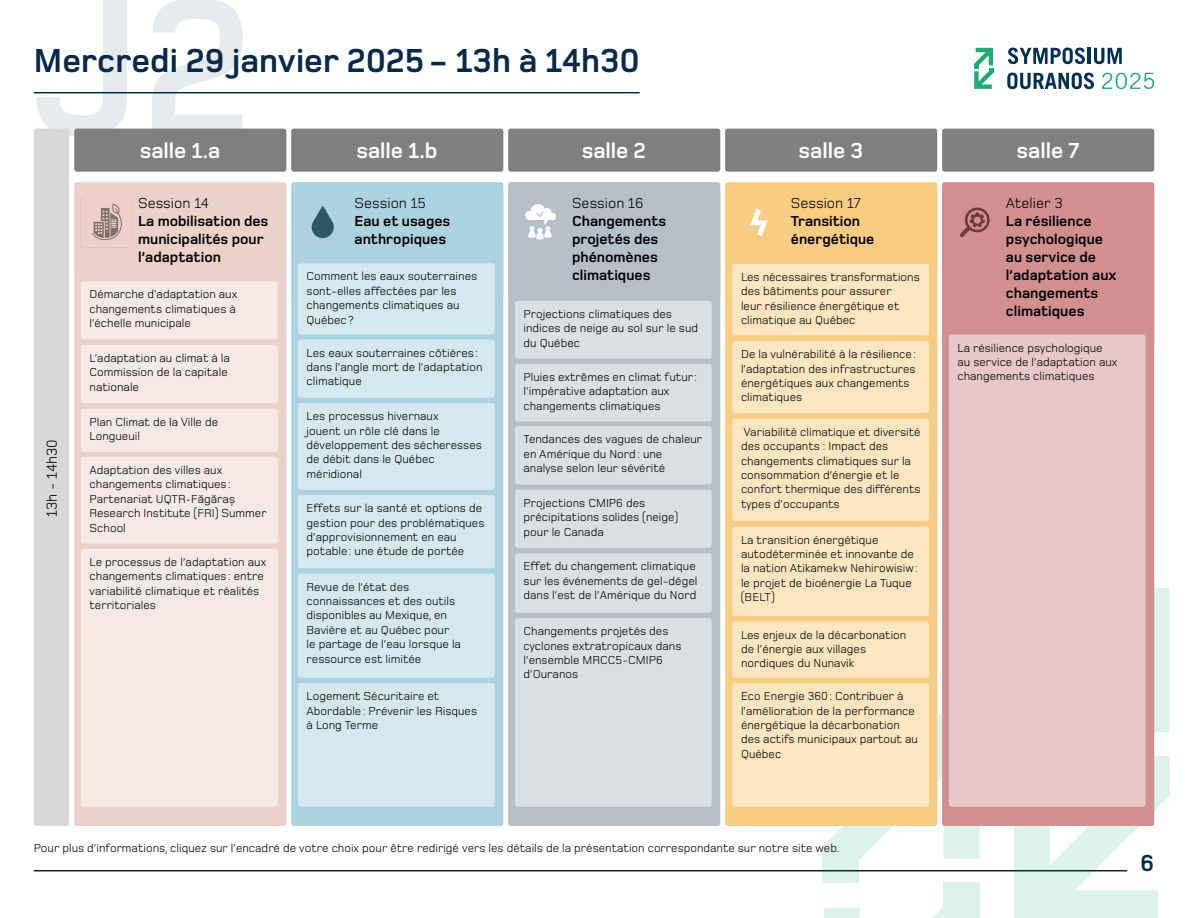
<style>
.page{position:relative;width:1188px;height:918px;background:#fff}
.page>*{position:absolute;margin:0;border:0;box-sizing:border-box;transform-origin:0 0}
.t1{font:700 202.5px "Foundry Monoline OT2";color:#052946}
.t2{font:700 34.5px "Foundry Monoline OT2";color:#052946}
.t3{font:700 24px "Foundry Monoline OT2";color:#052946}
.t4{font:700 22.5px "Foundry Monoline OT2";color:#fff}
.t5{font:700 15px/18px "Foundry Monoline OT2";color:#000}
.t6{font:15px "Foundry Monoline OT2";color:#000}
.t7{font:12px/14.4px "Foundry Monoline OT2";color:#000}
</style>
<div class="page">
<svg style="left:823px;top:714px;width:156px;height:158px"></svg>
<svg style="left:824px;top:895px;width:120px;height:23px"></svg>
<div style="left:822px;top:846px;width:37px;height:37px;background:#ddf2ea"></div>
<div style="left:944px;top:882px;width:36px;height:36px;background:#ddf2ea"></div>
<svg style="left:1154px;top:588px;width:15px;height:157px;background:#dff1ea"></svg>
<svg style="left:1014px;top:794px;width:157px;height:124px"></svg>
<svg style="left:1154px;top:756px;width:16px;height:39px"></svg>
<div style="left:725px;top:182px;width:212px;height:644px;background:#f8cc83;border-radius:3px"></div>
<svg style="left:750px;top:209px;width:18px;height:27px"></svg>
<div style="left:291px;top:182px;width:212px;height:644px;background:#acd1df;border-radius:3px"></div>
<svg style="left:312px;top:206px;width:22px;height:32px"></svg>
<div style="left:942px;top:182px;width:212px;height:644px;background:#d18f90;border-radius:3px"></div>
<div style="left:74px;top:182px;width:212px;height:644px;background:#ecd0ca;border-radius:3px"></div>
<div style="left:965px;top:208px;width:25px;height:24px;border:3px solid #703b3b;border-radius:50%"></div>
<svg style="left:959px;top:213px;width:26px;height:24px"></svg>
<div style="left:508px;top:182px;width:212px;height:644px;background:#b5bfc8;border-radius:3px"></div>
<svg style="left:525px;top:204px;width:31px;height:35px"></svg>
<hr style="left:34px;top:92px;width:606px;height:1px;background:#052946">
<hr style="left:34px;top:870px;width:1093px;height:1px;background:#052946">
<div style="left:74px;top:129px;width:212px;height:43px;background:#7f7f7f;border-radius:3px"></div>
<div style="left:34px;top:129px;width:35px;height:697px;background:#d8d8d8;border-radius:3px"></div>
<div style="left:81px;top:281px;width:196px;height:59px;background:#f6e8e4;border-radius:3px"></div>
<div style="left:515px;top:301px;width:197px;height:58px;background:#dadfe3;border-radius:3px"></div>
<div style="left:949px;top:334px;width:197px;height:473px;background:#e8c7c7;border-radius:3px"></div>
<div style="left:298px;top:263px;width:197px;height:71px;background:#d5e8ef;border-radius:3px"></div>
<div style="left:732px;top:264px;width:197px;height:72px;background:#fbe6c1;border-radius:3px"></div>
<div style="left:732px;top:341px;width:197px;height:72px;background:#fbe6c1;border-radius:3px"></div>
<div style="left:732px;top:419px;width:197px;height:102px;background:#fbe6c1;border-radius:3px"></div>
<div style="left:732px;top:527px;width:197px;height:89px;background:#fbe6c1;border-radius:3px"></div>
<div style="left:732px;top:622px;width:197px;height:56px;background:#fbe6c1;border-radius:3px"></div>
<div style="left:732px;top:683px;width:197px;height:124px;background:#fbe6c1;border-radius:3px"></div>
<div style="left:81px;top:345px;width:197px;height:58px;background:#f6e8e4;border-radius:3px"></div>
<div style="left:298px;top:340px;width:197px;height:58px;background:#d5e8ef;border-radius:3px"></div>
<div style="left:515px;top:364px;width:197px;height:58px;background:#dadfe3;border-radius:3px"></div>
<div style="left:81px;top:409px;width:197px;height:43px;background:#f6e8e4;border-radius:3px"></div>
<div style="left:298px;top:403px;width:197px;height:87px;background:#d5e8ef;border-radius:3px"></div>
<div style="left:515px;top:426px;width:197px;height:58px;background:#dadfe3;border-radius:3px"></div>
<div style="left:81px;top:457px;width:197px;height:87px;background:#f6e8e4;border-radius:3px"></div>
<div style="left:81px;top:549px;width:197px;height:258px;background:#f6e8e4;border-radius:3px"></div>
<div style="left:298px;top:495px;width:197px;height:73px;background:#d5e8ef;border-radius:3px"></div>
<div style="left:298px;top:574px;width:197px;height:104px;background:#d5e8ef;border-radius:3px"></div>
<div style="left:298px;top:683px;width:197px;height:124px;background:#d5e8ef;border-radius:3px"></div>
<div style="left:515px;top:490px;width:197px;height:58px;background:#dadfe3;border-radius:3px"></div>
<div style="left:515px;top:553px;width:197px;height:60px;background:#dadfe3;border-radius:3px"></div>
<div style="left:515px;top:618px;width:197px;height:189px;background:#dadfe3;border-radius:3px"></div>
<div style="left:508px;top:129px;width:212px;height:43px;background:#7f7f7f;border-radius:3px"></div>
<div style="left:291px;top:129px;width:212px;height:43px;background:#7f7f7f;border-radius:3px"></div>
<div style="left:725px;top:129px;width:212px;height:43px;background:#7f7f7f;border-radius:3px"></div>
<div style="left:942px;top:129px;width:212px;height:43px;background:#7f7f7f;border-radius:3px"></div>
<svg style="left:1008px;top:48px;width:77px;height:16px"></svg>
<hr style="left:1088px;top:48px;width:3px;height:16px;background:#002f4f">
<svg style="left:1094px;top:48px;width:28px;height:16px"></svg>
<svg style="left:1007px;top:73px;width:87px;height:16px"></svg>
<svg style="left:974px;top:48px;width:19px;height:41px"></svg>
<svg style="left:1102px;top:73px;width:52px;height:16px"></svg>
<svg style="left:92px;top:203px;width:30px;height:37px"></svg>
<h1 class="t1" style="left:31px;top:-71px;width:225px">J2</h1>
<h2 class="t2" style="left:34px;top:37px;width:607px">Mercredi 29 janvier 2025- 13h à 14h30</h2>
<p class="t6" style="left:41px;top:517px;width:79px;rotate:-90deg">13h - 14h30</p>
<h3 class="t4" style="left:140px;top:135px;width:82px">salle 1.a</h3>
<h3 class="t4" style="left:356px;top:135px;width:83px">salle 1.b</h3>
<h3 class="t4" style="left:582px;top:135px;width:66px">salle 2</h3>
<h3 class="t4" style="left:799px;top:135px;width:66px">salle 3</h3>
<h3 class="t4" style="left:1016px;top:135px;width:64px">salle 7</h3>
<p class="t6" style="left:138px;top:192px;width:73px">Session 14</p>
<p class="t5" style="left:138px;top:211px;width:132px">La mobilisation des municipalités pour l’adaptation</p>
<p class="t6" style="left:355px;top:192px;width:73px">Session 15</p>
<p class="t5" style="left:355px;top:211px;width:97px">Eau et usages anthropiques</p>
<p class="t6" style="left:572px;top:192px;width:73px">Session 16</p>
<p class="t5" style="left:572px;top:211px;width:96px">Changements projetés des phénomènes climatiques</p>
<p class="t6" style="left:791px;top:192px;width:71px">Session 17</p>
<p class="t5" style="left:791px;top:211px;width:85px">Transition énergétique</p>
<p class="t7" style="left:307px;top:268px;width:172px">Comment les eaux souterraines sont-elles affectées par les changements climatiques au<br>Québec?</p>
<p class="t7" style="left:741px;top:269px;width:180px">Les nécessaires transformations des bâtiments pour assurer<br>leur résilience énergétique et climatique au Québec</p>
<p class="t7" style="left:741px;top:346px;width:176px">De la vulnérabilité à la résilience: l’adaptation des infrastructures énergétiques aux changements climatiques</p>
<p class="t7" style="left:741px;top:424px;width:181px">Variabilité climatique et diversité des occupants : Impact des changements climatiques sur la consommation d’énergie et le confort thermique des différents types d’occupants</p>
<p class="t7" style="left:741px;top:532px;width:178px">La transition énergétique autodéterminée et innovante de la nation Atikamekw Nehirowisiw: le projet de bioénergie La Tuque (BELT)</p>
<p class="t7" style="left:741px;top:627px;width:167px">Les enjeux de la décarbonation de l’énergie aux villages nordiques du Nunavik</p>
<p class="t7" style="left:741px;top:688px;width:178px">Eco Energie 360: Contribuer à l’amélioration de la performance énergétique la décarbonation des actifs municipaux partout au<br>Québec</p>
<p class="t7" style="left:89px;top:286px;width:149px;text-align:justify">Démarche d’adaptation aux changements climatiques à l’échelle municipale</p>
<p class="t7" style="left:524px;top:306px;width:176px">Projections climatiques des indices de neige au sol sur le sud du Québec</p>
<p class="t7" style="left:90px;top:350px;width:142px">L’adaptation au climat à la<br>Commission de la capitale nationale</p>
<p class="t7" style="left:307px;top:345px;width:178px">Les eaux souterraines côtières: dans l’angle mort de l’adaptation climatique</p>
<p class="t7" style="left:524px;top:369px;width:175px">Pluies extrêmes en climat futur : l’impérative adaptation aux changements climatiques</p>
<p class="t7" style="left:90px;top:414px;width:130px">Plan Climat de la Ville de<br>Longueuil</p>
<p class="t7" style="left:307px;top:408px;width:177px">Les processus hivernaux<br>jouent un rôle clé dans le développement des sécheresses de débit dans le Québec méridional</p>
<p class="t7" style="left:524px;top:431px;width:180px">Tendances des vagues de chaleur en Amérique du Nord: une</p>
<p class="t7" style="left:90px;top:462px;width:134px">Adaptation des villes aux</p>
<p class="t7" style="left:524px;top:460px;width:143px">analyse selon leur sévérité</p>
<p class="t7" style="left:90px;top:476px;width:178px">changements climatiques:<br>Partenariat UQTR-Făgăraș<br>Research Institute (FRI) Summer<br>School</p>
<p class="t7" style="left:90px;top:554px;width:178px">Le processus de l’adaptation aux changements climatiques: entre variabilité climatique et réalités territoriales</p>
<p class="t7" style="left:524px;top:495px;width:156px">Projections CMIP6 des précipitations solides (neige) pour le Canada</p>
<p class="t7" style="left:524px;top:558px;width:175px">Effet du changement climatique sur les événements de gel-dégel dans l’est de l’Amérique du Nord</p>
<p class="t7" style="left:524px;top:623px;width:159px">Changements projetés des cyclones extratropicaux dans l’ensemble MRCC5-CMIP6 d’Ouranos</p>
<p class="t7" style="left:307px;top:500px;width:179px">Effets sur la santé et options de gestion pour des problématiques d’approvisionnement en eau potable: une étude de portée</p>
<p class="t7" style="left:307px;top:579px;width:156px">Revue de l’état des connaissances et des outils disponibles au Mexique, en<br>Bavière et au Québec pour le partage de l’eau lorsque la ressource est limitée</p>
<p class="t7" style="left:307px;top:688px;width:172px">Logement Sécuritaire et<br>Abordable: Prévenir les Risques à Long Terme</p>
<p class="t6" style="left:1006px;top:192px;width:58px">Atelier 3</p>
<p class="t5" style="left:1006px;top:211px;width:112px">La résilience psychologique au service de l’adaptation aux changements climatiques</p>
<p class="t7" style="left:958px;top:340px;width:161px">La résilience psychologique au service de l’adaptation aux changements climatiques</p>
<p class="t7" style="left:34px;top:840px;width:807px">Pour plus d’informations, cliquez sur l’encadré de votre choix pour être redirigé vers les détails de la présentation correspondante sur notre site web.</p>
<h3 class="t3" style="left:1141px;top:847px;width:15px">6</h3>
</div>
